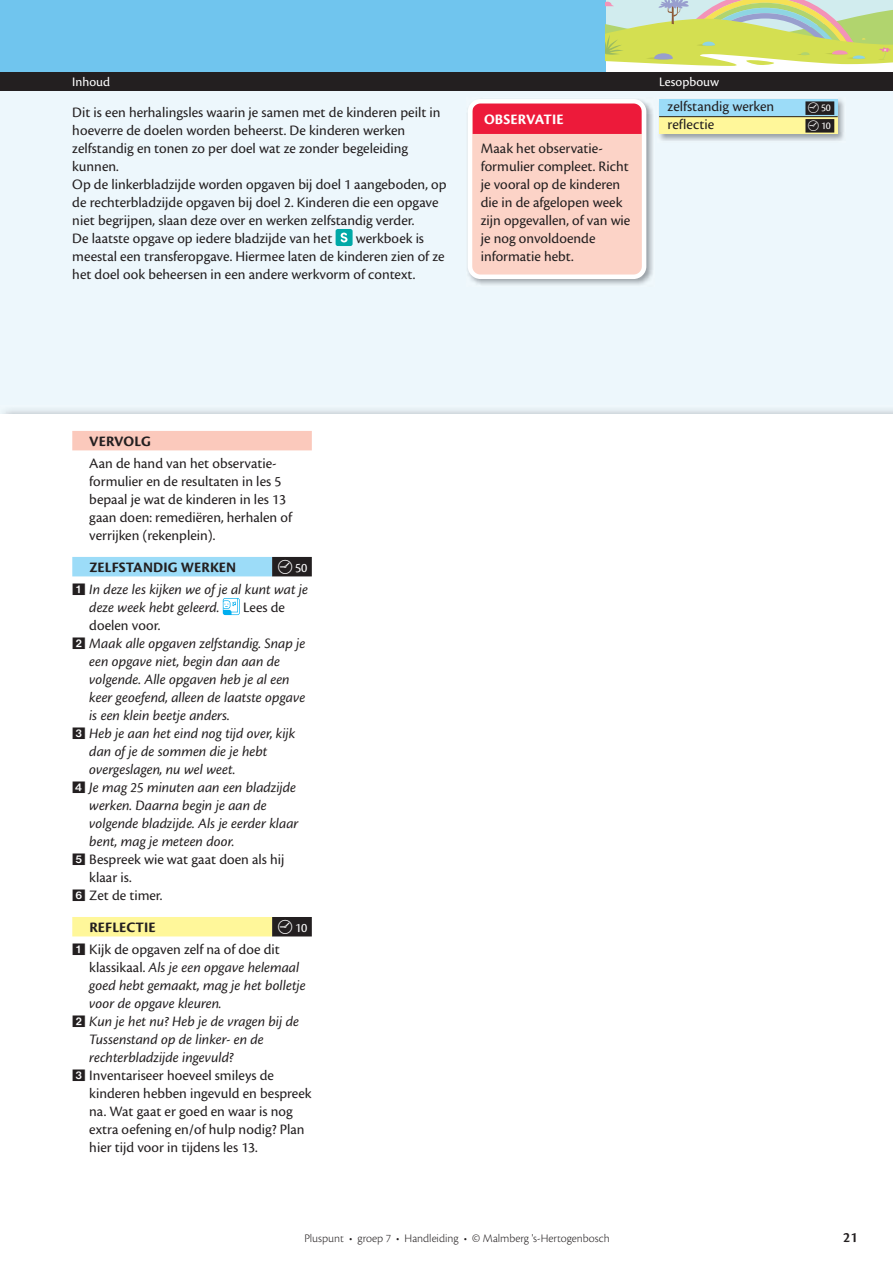
<style>
.page{position:relative;width:893px;height:1263px;background:#fff}
.page>*{position:absolute;margin:0;border:0;box-sizing:border-box;transform-origin:0 0}
.t1{font:15px/18px "Cronos Pro";color:#231f20}
.t2{font:italic 15px/18px "Cronos Pro";color:#231f20}
.t3{font:700 15px "Cronos Pro";letter-spacing:.005em;color:#231f20}
.t4{font:700 15px "Cronos Pro";letter-spacing:.005em;color:#fff}
.t5{font:600 15px "Cronos Pro";color:#231f20}
.t6{font:13.5px "Cronos Pro";color:#fff}
.t7{font:300 12px "Cronos Pro";color:#231f20}
.t8{font:10.8px "Cronos Pro";color:#fff}
.s1{font-style:normal}
</style>
<div class="page">
<div style="left:0;top:77px;width:893px;height:1186px;background:#edf7fc"></div>
<div style="left:0;top:0;width:893px;height:72px;background:#70c5ee"></div>
<div style="left:0;top:72px;width:893px;height:18px;background:#231f20"></div>
<div style="left:0;top:414px;width:893px;height:849px;background:#fff"></div>
<div style="left:72px;top:431px;width:240px;height:19px;background:#fbc9bc"></div>
<div style="left:272px;top:557px;width:40px;height:19px;background:#231f20"></div>
<div style="left:72px;top:557px;width:200px;height:19px;background:#9cdcf8"></div>
<div style="left:272px;top:917px;width:40px;height:19px;background:#231f20"></div>
<div style="left:72px;top:917px;width:200px;height:19px;background:#fff79a"></div>
<svg style="left:223px;top:598px;width:17px;height:17px"></svg>
<div style="left:336px;top:229px;width:17px;height:17px;background:#00a9a7;border-radius:2px"></div>
<svg style="left:341px;top:233px;width:7px;height:9px"></svg>
<img style="left:659px;top:99px;width:185px;height:42px">
<div style="left:659px;top:99px;width:179px;height:18px;background:#9cdcf8"></div>
<div style="left:659px;top:117px;width:179px;height:17px;background:#fff79a"></div>
<hr style="left:659px;top:116px;width:179px;height:1px;background:#231f20">
<div style="left:805px;top:101px;width:29px;height:14px;background:#231f20"></div>
<div style="left:805px;top:119px;width:29px;height:14px;background:#231f20"></div>
<img style="left:467px;top:100px;width:186px;height:185px">
<div style="left:470px;top:101px;width:174px;height:176px;background:#fcd3c7;border-radius:11px"></div>
<div style="left:472px;top:102px;width:170px;height:32px;background:#ed1a3a"></div>
<div style="left:468px;top:99px;width:178px;height:180px;border:4px solid #fff;border-radius:11px"></div>
<svg style="left:606px;top:0;width:287px;height:71px;background:#d2de93"></svg>
<p class="t6" style="left:72px;top:74px;width:39px">Inhoud</p>
<p class="t1" style="left:72px;top:103px;width:376px">Dit is een herhalingsles waarin je samen met de kinderen peilt in hoeverre de doelen worden beheerst. De kinderen werken zelfstandig en tonen zo per doel wat ze zonder begeleiding kunnen.<br>Op de linkerbladzijde worden opgaven bij doel 1 aangeboden, op de rechterbladzijde opgaven bij doel 2. Kinderen die een opgave niet begrijpen, slaan deze over en werken zelfstandig verder.<br>De laatste opgave op iedere bladzijde van het</p>
<p class="t1" style="left:72px;top:229px;width:374px;text-indent:283px">werkboek is meestal een transferopgave. Hiermee laten de kinderen zien of ze het doel ook beheersen in een andere werkvorm of context.</p>
<p class="t4" style="left:484px;top:111px;width:81px">OBSERVATIE</p>
<p class="t1" style="left:481px;top:139px;width:151px">Maak het observatie&shy;formulier compleet. Richt je vooral op de kinderen die in de afgelopen week zijn opgevallen, of van wie je nog onvoldoende informatie hebt.</p>
<p class="t6" style="left:659px;top:74px;width:61px">Lesopbouw</p>
<p class="t1" style="left:668px;top:98px;width:108px">zelfstandig werken</p>
<p class="t8" style="left:808px;top:102px;width:24px"><sub>#</sub>50</p>
<p class="t1" style="left:668px;top:115px;width:48px">reflectie</p>
<p class="t8" style="left:808px;top:119px;width:24px"><sub>#</sub>10</p>
<p class="t3" style="left:89px;top:432px;width:63px">VERVOLG</p>
<p class="t1" style="left:89px;top:454px;width:204px">Aan de hand van het observatie&shy;formulier en de resultaten in les 5 bepaal je wat de kinderen in les 13 gaan doen: remediëren, herhalen of verrijken (rekenplein).</p>
<p class="t3" style="left:89px;top:558px;width:148px">ZELFSTANDIG WERKEN</p>
<p class="t6" style="left:278px;top:560px;width:31px"><sub>#</sub>50</p>
<p class="t2" style="left:89px;top:581px;width:220px">In deze les kijken we of je al kunt wat je deze week hebt geleerd.</p>
<p class="t1" style="left:243px;top:598px;width:44px">Lees de</p>
<p class="t1" style="left:89px;top:616px;width:73px">doelen voor.</p>
<p class="t2" style="left:89px;top:635px;width:218px">Maak alle opgaven zelfstandig. Snap je een opgave niet, begin dan aan de volgende. Alle opgaven heb je al een keer geoefend, alleen de laatste opgave is een klein beetje anders.</p>
<p class="t2" style="left:89px;top:725px;width:208px;text-indent:-17px">✓ Heb je aan het eind nog tijd over, kijk dan of je de sommen die je hebt overgeslagen, nu wel weet.</p>
<p class="t2" style="left:89px;top:779px;width:211px;text-indent:-17px">✔ Je mag 25 minuten aan een bladzijde werken. Daarna begin je aan de volgende bladzijde. Als je eerder klaar bent, mag je meteen door.</p>
<p class="t1" style="left:89px;top:850px;width:197px">Bespreek wie wat gaat doen als hij klaar is.<br>Zet de timer.</p>
<p class="t3" style="left:89px;top:918px;width:68px">REFLECTIE</p>
<p class="t6" style="left:278px;top:920px;width:31px"><sub>#</sub>10</p>
<p class="t2" style="left:89px;top:941px;width:218px"><span class="s1">Kijk de opgaven zelf na of doe dit klassikaal.</span> Als je een opgave helemaal goed hebt gemaakt, mag je het bolletje voor de opgave kleuren.<br>Kun je het nu? Heb je de vragen bij de<br>Tussenstand op de linker- en de rechterbladzijde ingevuld?</p>
<p class="t1" style="left:89px;top:1066px;width:224px;text-indent:-17px">✓ In ventariseer hoeveel smileys de kinderen hebben ingevuld en bespreek na. Wat gaat er goed en waar is nog extra oefening en/of hulp nodig? Plan hier tijd voor in tijdens les 13.</p>
<p class="t7" style="left:304px;top:1231px;width:307px">Pluspunt • groep 7 • Handleiding • © Malmberg 's-Hertogenbosch</p>
<p class="t5" style="left:843px;top:1229px;width:16px">21</p>
</div>
